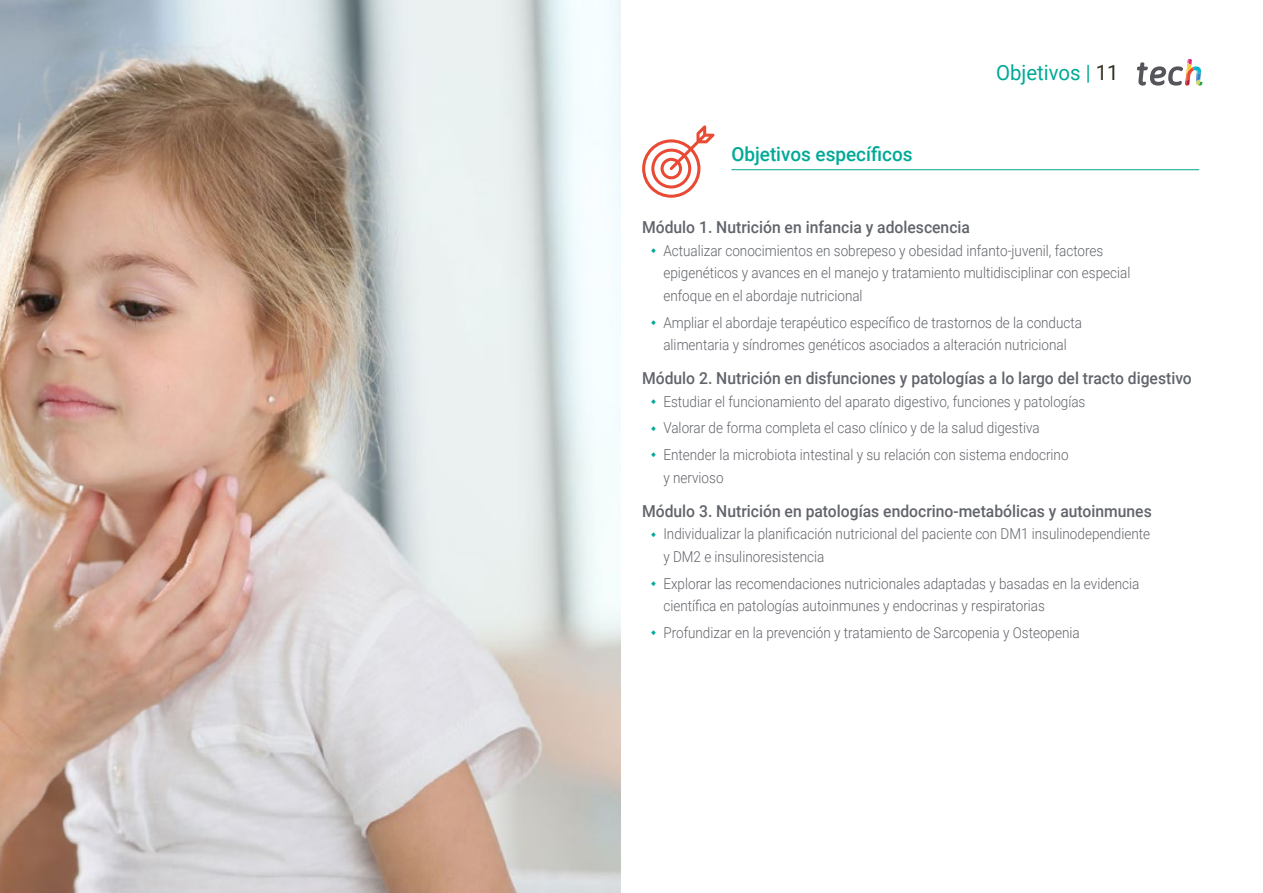
<style>
.page{position:relative;width:1263px;height:893px;background:#fff}
.page>*{position:absolute;margin:0;border:0;box-sizing:border-box;transform-origin:0 0}
.t1{font:21px "Roboto";color:#00a996}
.t2{font:500 19.5px "Roboto";color:#00a996}
.t3{font:500 16.5px "Roboto";color:#61646a;scale:.95 1}
.t4{font:300 15px/22.5px "Roboto";color:#61646a;scale:.9 1}
.s1{color:#312e20}
</style>
<div class="page">
<img style="left:0;top:0;width:621px;height:893px">
<svg style="left:1137px;top:59px;width:65px;height:27px"></svg>
<hr style="left:731px;top:169px;width:468px;height:1px;background:#00a996">
<svg style="left:642px;top:125px;width:72px;height:73px"></svg>
<h2 class="t2" style="left:731px;top:141px;width:183px">Objetivos específicos</h2>
<h1 class="t1" style="left:996px;top:57px;width:124px">Objetivos | <span class="s1">11</span></h1>
<p class="t3" style="left:642px;top:216px;width:347px">Módulo 1. Nutrición en infancia y adolescencia</p>
<p class="t4" style="left:663px;top:239px;width:520px">Actualizar conocimientos en sobrepeso y obesidad infanto-juvenil, factores epigenéticos y avances en el manejo y tratamiento multidisciplinar con especial enfoque en el abordaje nutricional</p>
<p class="t4" style="left:663px;top:310px;width:467px">Ampliar el abordaje terapéutico específico de trastornos de la conducta alimentaria y síndromes genéticos asociados a alteración nutricional</p>
<p class="t3" style="left:642px;top:367px;width:580px">Módulo 2. Nutrición en disfunciones y patologías a lo largo del tracto digestivo</p>
<p class="t4" style="left:663px;top:387px;width:470px;line-height:26.7px">Estudiar el funcionamiento del aparato digestivo, funciones y patologías<br>Valorar de forma completa el caso clínico y de la salud digestiva<br>Entender la microbiota intestinal y su relación con sistema endocrino</p>
<p class="t4" style="left:663px;top:466px;width:68px">y nervioso</p>
<p class="t3" style="left:642px;top:499px;width:538px">Módulo 3. Nutrición en patologías endocrino-metabólicas y autoinmunes</p>
<p class="t4" style="left:663px;top:522px;width:542px">Individualizar la planificación nutricional del paciente con DM1 insulinodependiente y DM2 e insulinoresistencia</p>
<p class="t4" style="left:663px;top:571px;width:530px">Explorar las recomendaciones nutricionales adaptadas y basadas en la evidencia científica en patologías autoinmunes y endocrinas y respiratorias</p>
<p class="t4" style="left:663px;top:621px;width:464px">Profundizar en la prevención y tratamiento de Sarcopenia y Osteopenia</p>
</div>
